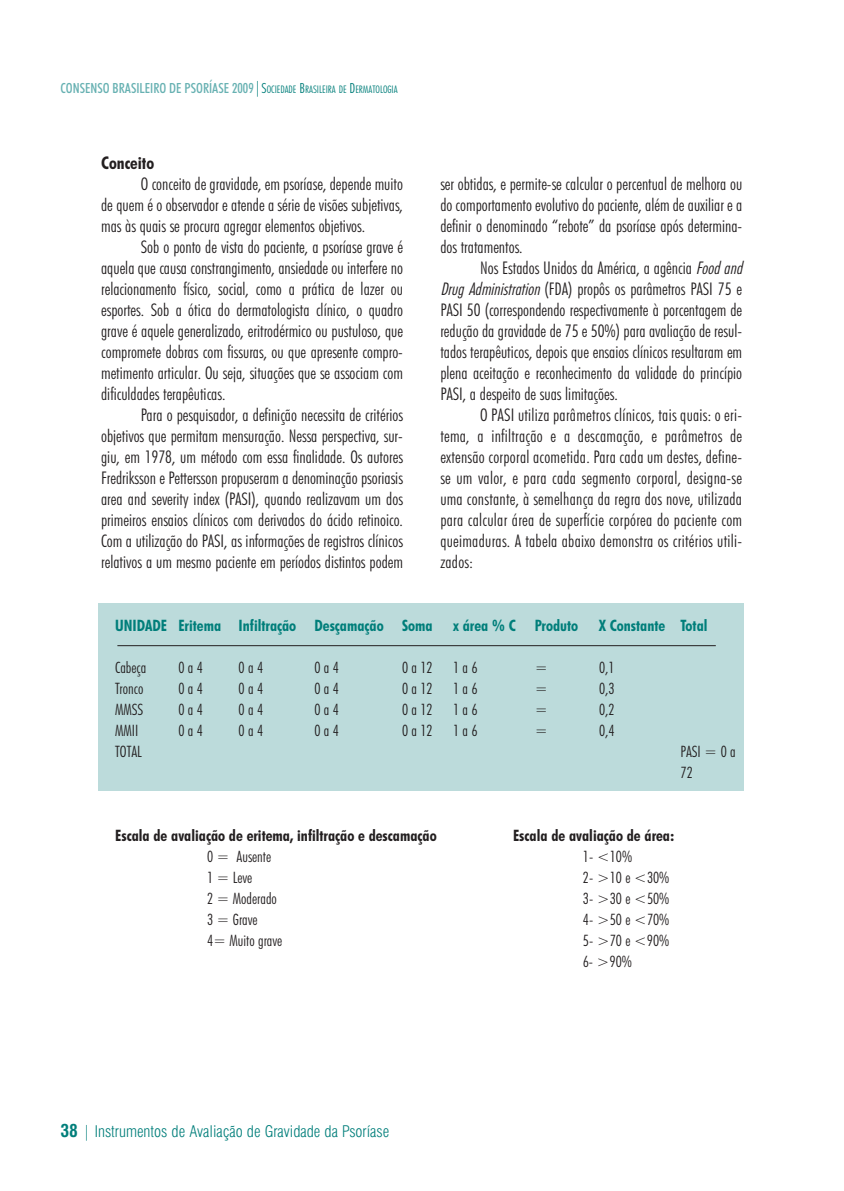
<style>
.page{position:relative;width:844px;height:1191px;background:#fff}
.page>*{position:absolute;margin:0;border:0;box-sizing:border-box;transform-origin:0 0}
.t1{font:300 condensed 17.5px/21px "Futura BT";color:#231f20;text-align:justify}
.t2{font:700 condensed 17.5px "Futura BT";color:#231f20}
.t3{font:300 condensed 15.75px/21px "Futura BT";color:#231f20}
.t4{font:700 condensed 15.75px "Futura BT";color:#231f20}
.t5{font:700 condensed 15.75px "Futura BT";color:#007e7a}
.t6{font:300 condensed 15.75px "Swiss 721 BT";color:#007e7a}
.t7{font:500 condensed 14px "Futura BT";color:#67b1b2}
.s1{font-weight:300;font-size:15.75px;color:#007e7a}
.s2{font-weight:300;color:#007e7a}
.s3{font-weight:300;font-size:10.5px;color:#007e7a}
.s4{font-style:italic}
.s5{font-weight:700;font-size:17.5px}
</style>
<div class="page">
<div style="left:98px;top:603px;width:645px;height:188px;background:#bcdbdb"></div>
<hr style="left:117px;top:645px;width:598px;height:1px;background:#231f20">
<p class="t7" style="left:60px;top:83px;width:338px">CONSENSO BRASILEIRO DE PSORÍASE 2009<span class="s1">|</span><span class="s2">S</span><span class="s3">OCIEDADE</span> <span class="s2">B</span><span class="s3">RASILEIRA DE</span> <span class="s2">D</span><span class="s3">ERMATOLOGIA</span></p>
<p class="t2" style="left:101px;top:155px;width:55px">Conceito</p>
<p class="t1" style="left:101px;top:174px;width:303px;text-indent:40px">O conceito de gravidade, em psoríase, depende muito de quem é o observador e atende a série de visões subjetivas, mas às quais se procura agregar elementos objetivos.</p>
<p class="t1" style="left:101px;top:237px;width:303px;text-indent:40px">Sob o ponto de vista do paciente, a psoríase grave é aquela que causa constrangimento, ansiedade ou interfere no relacionamento físico, social, como a prática de lazer ou esportes. Sob a ótica do dermatologista clínico, o quadro grave é aquele generalizado, eritrodérmico ou pustuloso, que compromete dobras com fissuras, ou que apresente compro&shy;metimento articular. Ou seja, situações que se associam com dificuldades terapêuticas.</p>
<p class="t1" style="left:101px;top:405px;width:303px;text-indent:40px">Para o pesquisador, a definição necessita de critérios objetivos que permitam mensuração. Nessa perspectiva, sur&shy;giu, em 1978, um método com essa finalidade. Os autores Fredriksson e Pettersson propuseram a denominação psoriasis area and severity index (PASI), quando realizavam um dos primeiros ensaios clínicos com derivados do ácido retinoico.<br>Com a utilização do PASI, as informações de registros clínicos relativos a um mesmo paciente em períodos distintos podem</p>
<p class="t1" style="left:440px;top:174px;width:303px">ser obtidas, e permite-se calcular o percentual de melhora ou do comportamento evolutivo do paciente, além de auxiliar e a definir o denominado “rebote” da psoríase após determina&shy;dos tratamentos.</p>
<p class="t1" style="left:440px;top:258px;width:307px;text-align:left;text-indent:40px">Nos Estados Unidos da América, a agência <span class="s4">Foodand Drug Administration</span>(FDA) propôs os parâmetros PASI 75 e PASI 50 (correspondendo respectivamente à porcentagem de redução da gravidade de 75 e 50%) para avaliação de resul&shy;tados terapêuticos, depois que ensaios clínicos resultaram em plena aceitação e reconhecimento da validade do princípio PASI, a despeito de suas limitações.</p>
<p class="t1" style="left:440px;top:405px;width:303px;text-indent:40px">O PASI utiliza parâmetros clínicos, tais quais: o eri&shy;tema, a infiltração e a descamação, e parâmetros de extensão corporal acometida. Para cada um destes, define&shy;se um valor, e para cada segmento corporal, designa-se uma constante, à semelhança da regra dos nove, utilizada para calcular área de superfície corpórea do paciente com queimaduras. A tabela abaixo demonstra os critérios utili&shy;zados:</p>
<p class="t5" style="left:115px;top:619px;width:319px">UNIDADE Eritema Infiltração Desçamação Soma</p>
<p class="t5" style="left:453px;top:619px;width:126px">x área % C Produto</p>
<p class="t5" style="left:599px;top:619px;width:110px">X Constante Total</p>
<p class="t3" style="left:115px;top:658px;width:33px">Cabeça</p>
<p class="t3" style="left:178px;top:658px;width:26px">0 a 4</p>
<p class="t3" style="left:238px;top:658px;width:26px">0 a 4</p>
<p class="t3" style="left:314px;top:658px;width:26px">0 a 4</p>
<p class="t3" style="left:402px;top:658px;width:32px">0 a 12</p>
<p class="t3" style="left:453px;top:658px;width:26px">1 a 6</p>
<p class="t3" style="left:534px;top:658px;width:15px">=</p>
<p class="t3" style="left:599px;top:658px;width:17px">0,1</p>
<p class="t3" style="left:115px;top:679px;width:30px">Tronco</p>
<p class="t3" style="left:178px;top:679px;width:26px">0 a 4</p>
<p class="t3" style="left:238px;top:679px;width:26px">0 a 4</p>
<p class="t3" style="left:314px;top:679px;width:26px">0 a 4</p>
<p class="t3" style="left:402px;top:679px;width:32px">0 a 12</p>
<p class="t3" style="left:453px;top:679px;width:26px">1 a 6</p>
<p class="t3" style="left:534px;top:679px;width:15px">=</p>
<p class="t3" style="left:599px;top:679px;width:17px">0,3</p>
<p class="t3" style="left:115px;top:700px;width:30px">MMSS</p>
<p class="t3" style="left:178px;top:700px;width:26px">0 a 4</p>
<p class="t3" style="left:238px;top:700px;width:26px">0 a 4</p>
<p class="t3" style="left:314px;top:700px;width:26px">0 a 4</p>
<p class="t3" style="left:402px;top:700px;width:32px">0 a 12</p>
<p class="t3" style="left:453px;top:700px;width:26px">1 a 6</p>
<p class="t3" style="left:534px;top:700px;width:15px">=</p>
<p class="t3" style="left:599px;top:700px;width:17px">0,2</p>
<p class="t3" style="left:115px;top:721px;width:25px">MMII</p>
<p class="t3" style="left:178px;top:721px;width:26px">0 a 4</p>
<p class="t3" style="left:238px;top:721px;width:26px">0 a 4</p>
<p class="t3" style="left:314px;top:721px;width:26px">0 a 4</p>
<p class="t3" style="left:402px;top:721px;width:32px">0 a 12</p>
<p class="t3" style="left:453px;top:721px;width:26px">1 a 6</p>
<p class="t3" style="left:534px;top:721px;width:15px">=</p>
<p class="t3" style="left:599px;top:721px;width:17px">0,4</p>
<p class="t3" style="left:115px;top:742px;width:28px">TOTAL</p>
<p class="t3" style="left:680px;top:742px;width:57px">PASI = 0 a<br>72</p>
<p class="t4" style="left:115px;top:829px;width:323px">Escala de avaliação de eritema, infiltração e descamação</p>
<p class="t4" style="left:513px;top:829px;width:163px">Escala de avaliação de área:</p>
<p class="t3" style="left:207px;top:847px;width:66px">0 = Ausente</p>
<p class="t3" style="left:582px;top:847px;width:51px">1- &lt;10%</p>
<p class="t3" style="left:207px;top:868px;width:47px">1 = Leve</p>
<p class="t3" style="left:582px;top:868px;width:88px">2- &gt;10 e &lt;30%</p>
<p class="t3" style="left:207px;top:889px;width:71px">2 = Moderado</p>
<p class="t3" style="left:582px;top:889px;width:88px">3- &gt;30 e &lt;50%</p>
<p class="t3" style="left:207px;top:910px;width:52px">3 = Grave</p>
<p class="t3" style="left:582px;top:910px;width:88px">4- &gt;50 e &lt;70%</p>
<p class="t3" style="left:207px;top:931px;width:77px">4= Muito grave</p>
<p class="t3" style="left:582px;top:931px;width:88px">5- &gt;70 e &lt;90%<br>6- &gt;90%</p>
<p class="t6" style="left:60px;top:1125px;width:330px"><span class="s5">38</span> | Instrumentos de Avaliação de Gravidade da Psoríase</p>
</div>
